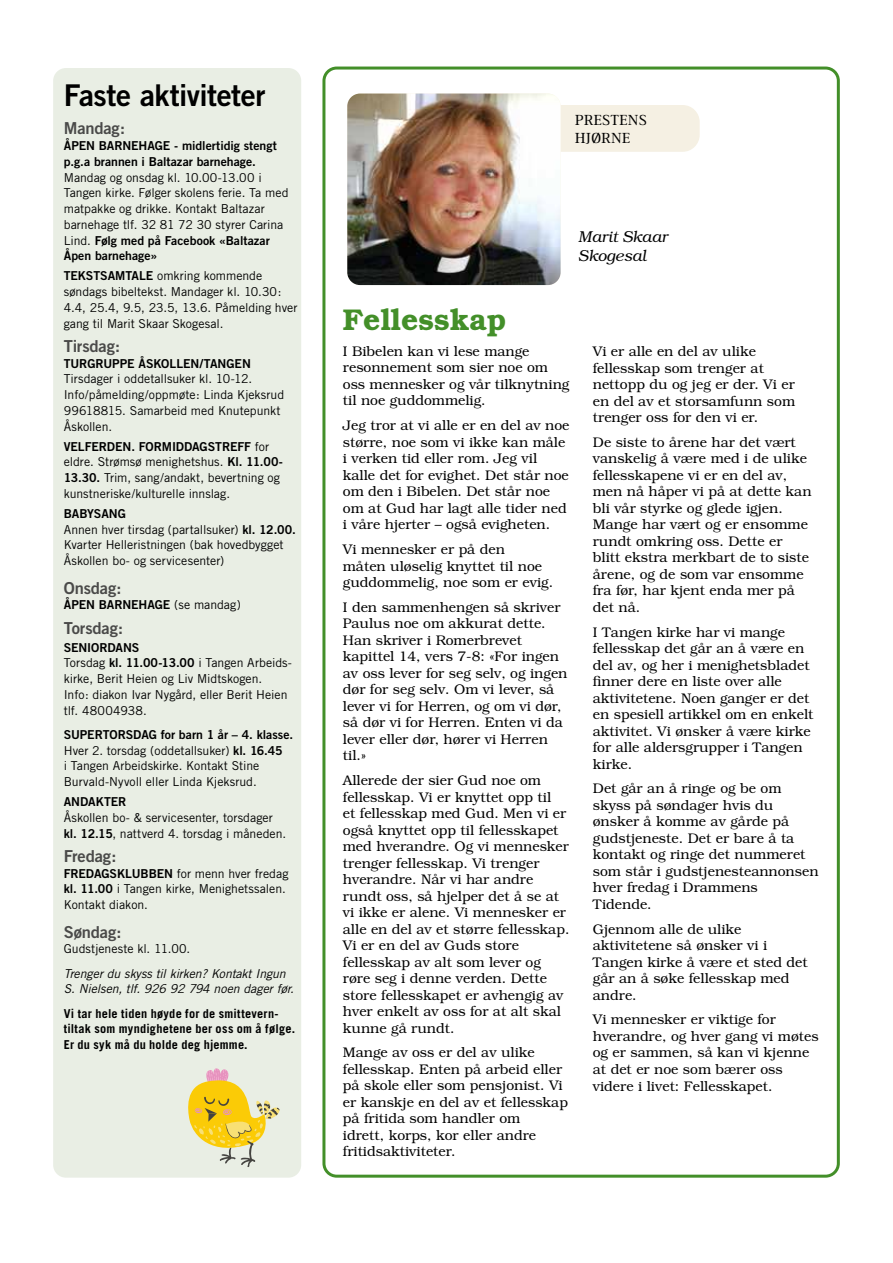
<style>
.page{position:relative;width:893px;height:1263px;background:#fff}
.page>*{position:absolute;margin:0;border:0;box-sizing:border-box;transform-origin:0 0}
.t1{font:30px "Trade Gothic Bold Two";letter-spacing:-.015em;color:#000}
.t2{font:600 30px "Bookman";color:#438f29}
.t3{font:16.5px "Trade Gothic Bold Two";letter-spacing:-.01em;color:#4a4a49}
.t4{font:italic 300 15.75px/19.5px "Bookman";color:#000}
.t5{font:15px/18px "Ethos";color:#000}
.t6{font:300 13.95px/16.5px "Bookman";color:#000}
.t7{font:12.3px/15.8px "Trade Gothic";color:#000}
.t8{font:12.3px/15.8px "Trade Gothic Bold Two";letter-spacing:-.005em;color:#000}
.t9{font:700 12.3px/15.8px "Trade Gothic";letter-spacing:.015em;color:#000}
.t10{font:italic 12.3px/15.8px "Trade Gothic";letter-spacing:-.01em;color:#000}
.s1{font-family:"Trade Gothic"}
.s2{font-family:"Trade Gothic Bold Two"}
</style>
<div class="page">
<div style="left:53px;top:68px;width:248px;height:1110px;background:#e9eee4;border-radius:13px"></div>
<div style="left:322px;top:67px;width:518px;height:1111px;border:3px solid #438f29;border-radius:13px"></div>
<div style="left:533px;top:105px;width:167px;height:47px;background:#f5f0e3;border-radius:17px"></div>
<img style="left:347px;top:94px;width:214px;height:191px">
<svg style="left:188px;top:1068px;width:92px;height:99px"></svg>
<h1 class="t1" style="left:64px;top:76px;width:203px">Faste aktiviteter</h1>
<p class="t3" style="left:64px;top:118px;width:63px">Mandag:</p>
<p class="t8" style="left:64px;top:138px;width:215px">ÅPEN BARNEHAGE - midlertidig stengt p.g.a brannen i Baltazar barnehage.</p>
<p class="t7" style="left:64px;top:169px;width:226px">Mandag og onsdag kl. 10.00-13.00 i Tangen kirke. Følger skolens ferie. Ta med matpakke og drikke. Kontakt Baltazar barnehage tlf. 32 81 72 30 styrer Carina</p>
<p class="t8" style="left:64px;top:232px;width:208px"><span class="s1">Lind.</span> Følg med på Facebook «Baltazar<br>Åpen barnehage»</p>
<p class="t7" style="left:64px;top:268px;width:235px"><span class="s2">TEKSTSAMTALE</span> omkring kommende søndags bibeltekst. Mandager kl. 10.30:<br>4.4, 25.4, 9.5, 23.5, 13.6. Påmelding hver gang til Marit Skaar Skogesal.</p>
<p class="t3" style="left:64px;top:336px;width:58px">Tirsdag:</p>
<p class="t8" style="left:64px;top:355px;width:189px">TURGRUPPE ÅSKOLLEN/TANGEN</p>
<p class="t7" style="left:64px;top:371px;width:222px">Tirsdager i oddetallsuker kl. 10-12.<br>Info/påmelding/oppmøte: Linda Kjeksrud<br>99618815. Samarbeid med Knutepunkt<br>Åskollen.</p>
<p class="t8" style="left:64px;top:438px;width:207px">VELFERDEN. FORMIDDAGSTREFF <span class="s1">for</span></p>
<p class="t7" style="left:64px;top:454px;width:221px">eldre. Strømsø menighetshus. <span class="s2">Kl. 11.00-<br>13.30.</span> Trim, sang/andakt, bevertning og kunstneriske/kulturelle innslag.</p>
<p class="t8" style="left:64px;top:505px;width:64px">BABYSANG</p>
<p class="t7" style="left:64px;top:521px;width:234px">Annen hver tirsdag (partallsuker) <span class="s2">kl. 12.00.<br></span>Kvarter Helleristningen (bak hovedbygget<br>Åskollen bo- og servicesenter)</p>
<p class="t3" style="left:64px;top:577px;width:59px">Onsdag:</p>
<p class="t8" style="left:64px;top:597px;width:178px">ÅPEN BARNEHAGE <span class="s1">(se mandag)</span></p>
<p class="t3" style="left:64px;top:617px;width:61px">Torsdag:</p>
<p class="t8" style="left:64px;top:639px;width:77px">SENIORDANS</p>
<p class="t7" style="left:64px;top:655px;width:229px">Torsdag <span class="s2">kl. 11.00-13.00</span> i Tangen Arbeids&shy;kirke, Berit Heien og Liv Midtskogen.<br>Info: diakon Ivar Nygård, eller Berit Heien tlf. 48004938.</p>
<p class="t8" style="left:64px;top:726px;width:231px">SUPERTORSDAG for barn 1 år – 4. klasse.</p>
<p class="t7" style="left:64px;top:742px;width:221px">Hver 2. torsdag (oddetallsuker) <span class="s2">kl. 16.45 </span>i Tangen Arbeidskirke. Kontakt Stine<br>Burvald-Nyvoll eller Linda Kjeksrud.</p>
<p class="t8" style="left:64px;top:793px;width:64px">ANDAKTER</p>
<p class="t7" style="left:64px;top:809px;width:224px">Åskollen bo- &amp; servicesenter, torsdager <span class="s2">kl. 12.15</span>, nattverd 4. torsdag i måneden.</p>
<p class="t3" style="left:64px;top:846px;width:54px">Fredag:</p>
<p class="t7" style="left:64px;top:865px;width:226px"><span class="s2">FREDAGSKLUBBEN</span> for menn hver fredag <span class="s2">kl. 11.00</span> i Tangen kirke, Menighetssalen.<br>Kontakt diakon.</p>
<p class="t3" style="left:64px;top:921px;width:59px">Søndag:</p>
<p class="t7" style="left:64px;top:941px;width:128px">Gudstjeneste kl. 11.00.</p>
<p class="t10" style="left:64px;top:965px;width:232px">Trenger du skyss til kirken? Kontakt Ingun<br>S. Nielsen, tlf. 926 92 794 noen dager før.</p>
<p class="t9" style="left:64px;top:1005px;width:233px">Vi tar hele tiden høyde for de smittevern&shy;tiltak som myndighetene ber oss om å følge.<br>Er du syk må du holde deg hjemme.</p>
<p class="t5" style="left:575px;top:111px;width:73px">PRESTENS<br>HJØRNE</p>
<p class="t4" style="left:578px;top:226px;width:91px">Marit Skaar<br>Skogesal</p>
<h1 class="t2" style="left:343px;top:302px;width:165px">Fellesskap</h1>
<p class="t6" style="left:343px;top:343px;width:228px">I Bibelen kan vi lese mange resonnement som sier noe om oss mennesker og vår tilknytning til noe guddommelig.</p>
<p class="t6" style="left:343px;top:417px;width:228px">Jeg tror at vi alle er en del av noe større, noe som vi ikke kan måle i verken tid eller rom. Jeg vil kalle det for evighet. Det står noe om den i Bibelen. Det står noe om at Gud har lagt alle tider ned i våre hjerter – også evigheten.</p>
<p class="t6" style="left:343px;top:541px;width:212px">Vi mennesker er på den<br>måten uløselig knyttet til noe guddommelig, noe som er evig.</p>
<p class="t6" style="left:343px;top:599px;width:226px">I den sammenhengen så skriver<br>Paulus noe om akkurat dette.<br>Han skriver i Romerbrevet kapittel 14, vers 7-8: «For ingen av oss lever for seg selv, og ingen dør for seg selv. Om vi lever, så lever vi for Herren, og om vi dør, så dør vi for Herren. Enten vi da lever eller dør, hører vi Herren til.»</p>
<p class="t6" style="left:343px;top:772px;width:228px">Allerede der sier Gud noe om fellesskap. Vi er knyttet opp til<br>et fellesskap med Gud. Men vi er også knyttet opp til fellesskapet med hverandre. Og vi mennesker trenger fellesskap. Vi trenger hverandre. Når vi har andre rundt oss, så hjelper det å se at vi ikke er alene. Vi mennesker er alle en del av et større fellesskap.<br>Vi er en del av Guds store fellesskap av alt som lever og røre seg i denne verden. Dette store fellesskapet er avhengig av hver enkelt av oss for at alt skal kunne gå rundt.</p>
<p class="t6" style="left:343px;top:1044px;width:227px">Mange av oss er del av ulike fellesskap. Enten på arbeid eller på skole eller som pensjonist. Vi er kanskje en del av et fellesskap på fritida som handler om<br>idrett, korps, kor eller andre fritidsaktiviteter.</p>
<p class="t6" style="left:593px;top:343px;width:204px">Vi er alle en del av ulike fellesskap som trenger at nettopp du og jeg er der. Vi er en del av et storsamfunn som trenger oss for den vi er.</p>
<p class="t6" style="left:593px;top:434px;width:220px">De siste to årene har det vært vanskelig å være med i de ulike fellesskapene vi er en del av, men nå håper vi på at dette kan bli vår styrke og glede igjen.<br>Mange har vært og er ensomme rundt omkring oss. Dette er blitt ekstra merkbart de to siste årene, og de som var ensomme fra før, har kjent enda mer på det nå.</p>
<p class="t6" style="left:593px;top:624px;width:222px">I Tangen kirke har vi mange fellesskap det går an å være en del av, og her i menighetsbladet finner dere en liste over alle aktivitetene. Noen ganger er det en spesiell artikkel om en enkelt aktivitet. Vi ønsker å være kirke for alle aldersgrupper i Tangen kirke.</p>
<p class="t6" style="left:593px;top:780px;width:227px">Det går an å ringe og be om skyss på søndager hvis du ønsker å komme av gårde på gudstjeneste. Det er bare å ta kontakt og ringe det nummeret som står i gudstjenesteannonsen hver fredag i Drammens<br>Tidende.</p>
<p class="t6" style="left:593px;top:921px;width:216px">Gjennom alle de ulike aktivitetene så ønsker vi i<br>Tangen kirke å være et sted det går an å søke fellesskap med andre.</p>
<p class="t6" style="left:593px;top:1011px;width:227px">Vi mennesker er viktige for hverandre, og hver gang vi møtes og er sammen, så kan vi kjenne at det er noe som bærer oss videre i livet: Fellesskapet.</p>
</div>
